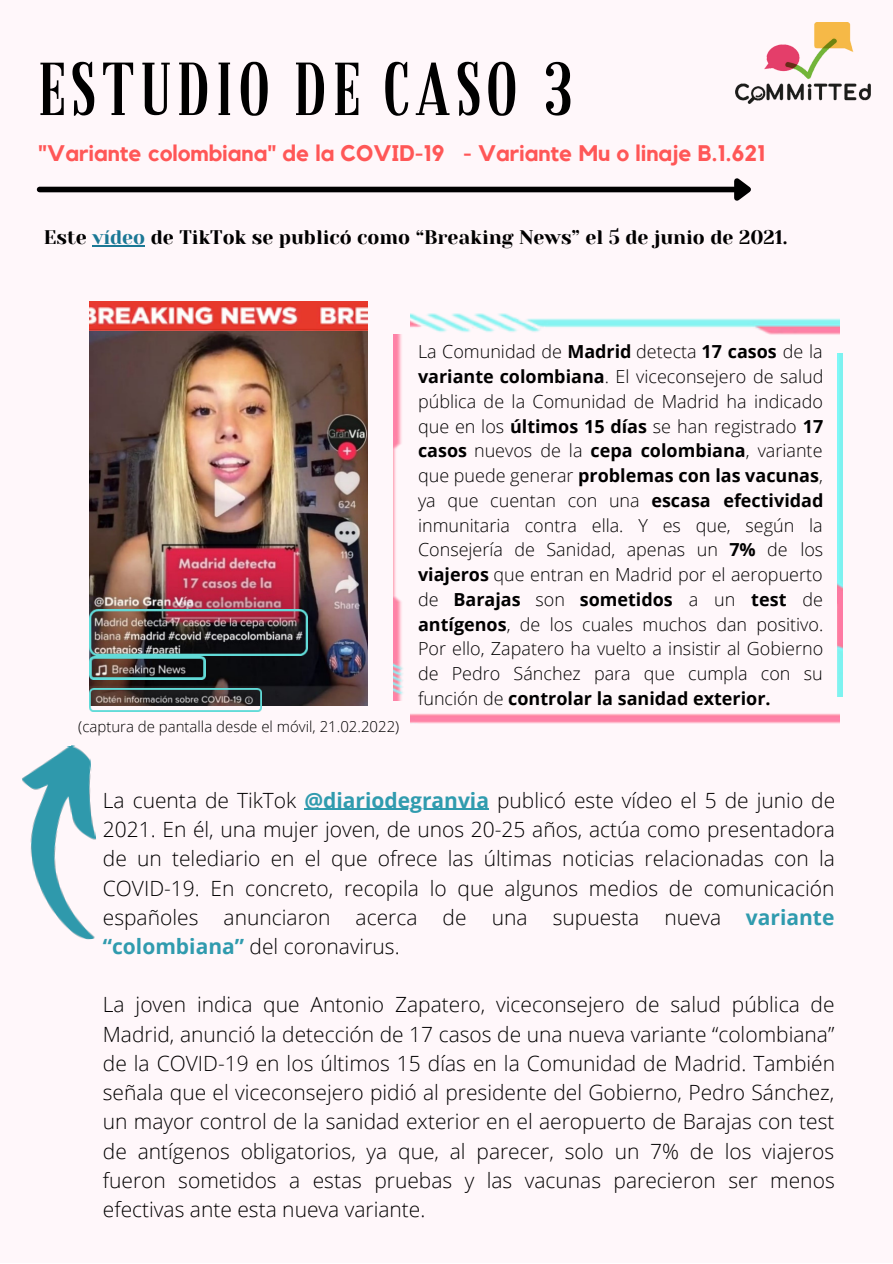
<style>
.page{position:relative;width:893px;height:1264px;background:#fff}
.page>*{position:absolute;margin:0;border:0;box-sizing:border-box;transform-origin:0 0}
.t1{font:73.35px "Granaina limpia";letter-spacing:.07em;color:#000}
.t2{font:700 22.5px "Kollektif";color:#ff5757}
.t3{font:300 21px/29.2px "Open Sans";color:#000;text-align:justify}
.t4{font:19.65px "Yeseva One";color:#000}
.t5{font:300 18px/24.8px "Open Sans";color:#000;text-align:justify}
.t6{font:300 15px "Open Sans";color:#000}
.s1{color:#1b7895}
.s2{font-weight:700}
.s3{font-weight:700;color:#309bae}
</style>
<div class="page">
<div style="left:0;top:0;width:892px;height:1262px;background:#fff7fa"></div>
<div style="left:40px;top:187px;width:694px;height:5px;background:#000"></div>
<svg style="left:729px;top:178px;width:22px;height:23px"></svg>
<img style="left:736px;top:22px;width:134px;height:81px">
<img style="left:89px;top:302px;width:278px;height:403px">
<img style="left:410px;top:313px;width:429px;height:411px">
<img style="left:837px;top:353px;width:5px;height:343px">
<img style="left:394px;top:334px;width:9px;height:366px">
<img style="left:22px;top:745px;width:74px;height:195px">
<img style="left:89px;top:688px;width:172px;height:23px">
<img style="left:89px;top:656px;width:116px;height:23px">
<img style="left:89px;top:609px;width:218px;height:46px">
<hr style="left:92px;top:245px;width:53px;height:1px;background:#1b7895">
<hr style="left:304px;top:809px;width:185px;height:1px;background:#309bae">
<h1 class="t1" style="left:37px;top:60px;width:539px">ESTUDIO DE CASO 3</h1>
<p class="t2" style="left:38px;top:142px;width:728px">"Variante colombiana" de la COVID-19 - Variante Mu o linaje B.1.621</p>
<p class="t4" style="left:44px;top:226px;width:745px">Este <span class="s1">vídeo</span> de TikTok se publicó como “Breaking News” el 5 de junio de 2021.</p>
<p class="t6" style="left:78px;top:715px;width:322px">(captura de pantalla desde el móvil, 21.02.2022)</p>
<p class="t5" style="left:418px;top:339px;width:407px">La Comunidad de <span class="s2">Madrid</span> detecta <span class="s2">17 casos</span> de la <span class="s2">variante colombiana</span>. El viceconsejero de salud pública de la Comunidad de Madrid ha indicado que en los <span class="s2">últimos 15 días</span> se han registrado <span class="s2">17 casos</span> nuevos de la <span class="s2">cepa colombiana</span>, variante que puede generar <span class="s2">problemas con las vacunas</span>, ya que cuentan con una <span class="s2">escasa efectividad </span>inmunitaria contra ella. Y es que, según la Consejería de Sanidad, apenas un <span class="s2">7%</span> de los <span class="s2">viajeros</span> que entran en Madrid por el aeropuerto de <span class="s2">Barajas</span> son <span class="s2">sometidos</span> a un <span class="s2">test</span> de <span class="s2">antígenos</span>, de los cuales muchos dan positivo.<br>Por ello, Zapatero ha vuelto a insistir al Gobierno de Pedro Sánchez para que cumpla con su función de <span class="s2">controlar la sanidad exterior.</span></p>
<p class="t3" style="left:103px;top:785px;width:733px">La cuenta de TikTok <span class="s3">@diariodegranvia</span> publicó este vídeo el 5 de junio de 2021. En él, una mujer joven, de unos 20-25 años, actúa como presentadora de un telediario en el que ofrece las últimas noticias relacionadas con la COVID-19. En concreto, recopila lo que algunos medios de comunicación españoles anunciaron acerca de una supuesta nueva <span class="s3">variante “colombiana”</span> del coronavirus.</p>
<p class="t3" style="left:103px;top:989px;width:733px">La joven indica que Antonio Zapatero, viceconsejero de salud pública de Madrid, anunció la detección de 17 casos de una nueva variante “colombiana” de la COVID-19 en los últimos 15 días en la Comunidad de Madrid. También señala que el viceconsejero pidió al presidente del Gobierno, Pedro Sánchez, un mayor control de la sanidad exterior en el aeropuerto de Barajas con test de antígenos obligatorios, ya que, al parecer, solo un 7% de los viajeros fueron sometidos a estas pruebas y las vacunas parecieron ser menos efectivas ante esta nueva variante.</p>
</div>
